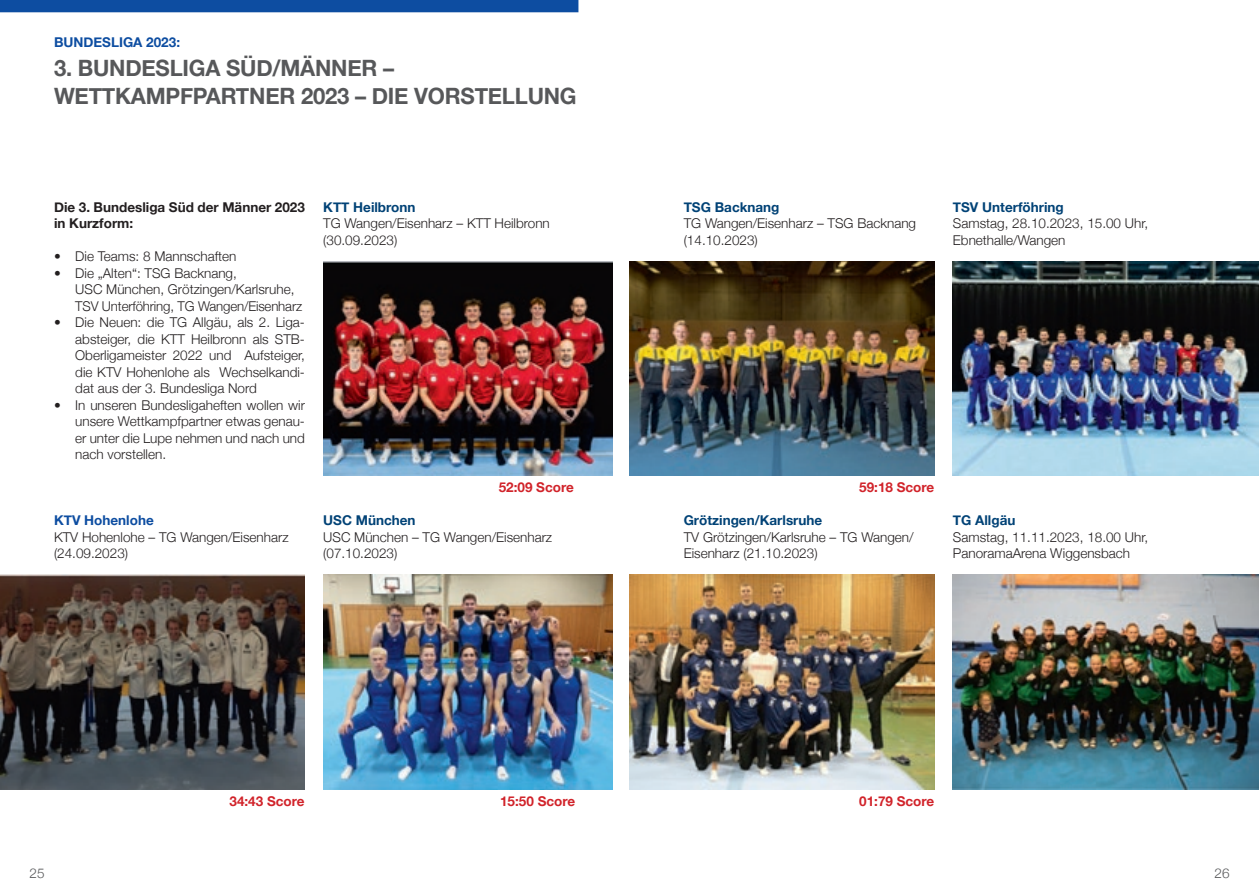
<style>
.page{position:relative;width:1259px;height:893px;background:#fff}
.page>*{position:absolute;margin:0;border:0;box-sizing:border-box;transform-origin:0 0}
.t1{font:700 22.5px/28.5px "Helvetica Neue";letter-spacing:-.01em;color:#57585a}
.t2{font:300 13.5px/16.5px "Helvetica Neue";color:#231f20}
.t3{font:700 13.5px "Helvetica Neue";color:#014276}
.t4{font:700 13.5px "Helvetica Neue";color:#d1232a}
.t5{font:700 13.5px/16.5px "Helvetica Neue";color:#231f20}
.t6{font:700 13.5px "Helvetica Neue";color:#0d4da1}
.t7{font:300 13.5px "Helvetica Neue";color:#57585a}
</style>
<div class="page">
<img style="left:0;top:575px;width:305px;height:214px">
<img style="left:323px;top:261px;width:289px;height:215px">
<img style="left:629px;top:261px;width:305px;height:215px">
<img style="left:952px;top:261px;width:307px;height:215px">
<img style="left:323px;top:575px;width:289px;height:214px">
<img style="left:629px;top:575px;width:305px;height:214px">
<img style="left:952px;top:575px;width:307px;height:214px">
<div style="left:0;top:0;width:578px;height:12px;background:#0d4da1"></div>
<p class="t6" style="left:54px;top:31px;width:128px">BUNDESLIGA 2023:</p>
<h1 class="t1" style="left:54px;top:54px;width:524px">3. BUNDESLIGA SÜD/MÄNNER –<br>WETTKAMPFPARTNER 2023 – DIE VORSTELLUNG</h1>
<p class="t5" style="left:54px;top:199px;width:252px">Die 3. Bundesliga Süd der Männer 2023 in Kurzform:</p>
<p class="t2" style="left:54px;top:247px;width:184px">• Die Teams: 8 Mannschaften</p>
<p class="t2" style="left:75px;top:264px;width:228px;text-indent:-21px">• Die „Alten“: TSG Backnang,<br>USC München, Grötzingen/Karlsruhe,<br>TSV Unterföhring, TG Wangen/Eisenharz</p>
<p class="t2" style="left:75px;top:313px;width:231px;text-align:justify;text-indent:-21px">• Die Neuen: die TG Allgäu, als 2. Liga&shy;absteiger, die KTT Heilbronn als STB-Oberligameister 2022 und Aufsteiger, die KTV Hohenlohe als Wechselkandi&shy;dat aus der 3. Bundesliga Nord</p>
<p class="t2" style="left:75px;top:396px;width:231px;text-align:justify;text-indent:-21px">• In unseren Bundesligaheften wollen wir unsere Wettkampfpartner etwas genau&shy;er unter die Lupe nehmen und nach und nach vorstellen.</p>
<p class="t6" style="left:54px;top:510px;width:101px">KTV Hohenlohe</p>
<p class="t2" style="left:54px;top:528px;width:236px">KTV Hohenlohe – TG Wangen/Eisenharz (24.09.2023)</p>
<p class="t3" style="left:323px;top:196px;width:94px">KTT Heilbronn</p>
<p class="t2" style="left:323px;top:214px;width:228px">TG Wangen/Eisenharz – KTT Heilbronn (30.09.2023)</p>
<p class="t4" style="left:499px;top:477px;width:77px">52:09 Score</p>
<p class="t3" style="left:323px;top:510px;width:94px">USC München</p>
<p class="t2" style="left:323px;top:528px;width:230px">USC München – TG Wangen/Eisenharz (07.10.2023)</p>
<p class="t4" style="left:229px;top:790px;width:77px">34:43 Score</p>
<p class="t4" style="left:500px;top:790px;width:77px">15:50 Score</p>
<p class="t3" style="left:684px;top:196px;width:97px">TSG Backnang</p>
<p class="t2" style="left:684px;top:214px;width:234px">TG Wangen/Eisenharz – TSG Backnang (14.10.2023)</p>
<p class="t3" style="left:953px;top:196px;width:112px">TSV Unterföhring</p>
<p class="t2" style="left:953px;top:214px;width:197px">Samstag, 28.10.2023, 15.00 Uhr,<br>Ebnethalle/Wangen</p>
<p class="t4" style="left:859px;top:477px;width:77px">59:18 Score</p>
<p class="t3" style="left:684px;top:510px;width:140px">Grötzingen/Karlsruhe</p>
<p class="t2" style="left:684px;top:528px;width:231px">TV Grötzingen/Karlsruhe – TG Wangen/<br>Eisenharz (21.10.2023)</p>
<p class="t3" style="left:953px;top:510px;width:64px">TG Allgäu</p>
<p class="t2" style="left:953px;top:528px;width:197px">Samstag, 11.11.2023, 18.00 Uhr,<br>PanoramaArena Wiggensbach</p>
<p class="t4" style="left:859px;top:790px;width:77px">01:79 Score</p>
<p class="t7" style="left:30px;top:863px;width:17px">25</p>
<p class="t7" style="left:1214px;top:863px;width:17px">26</p>
</div>
